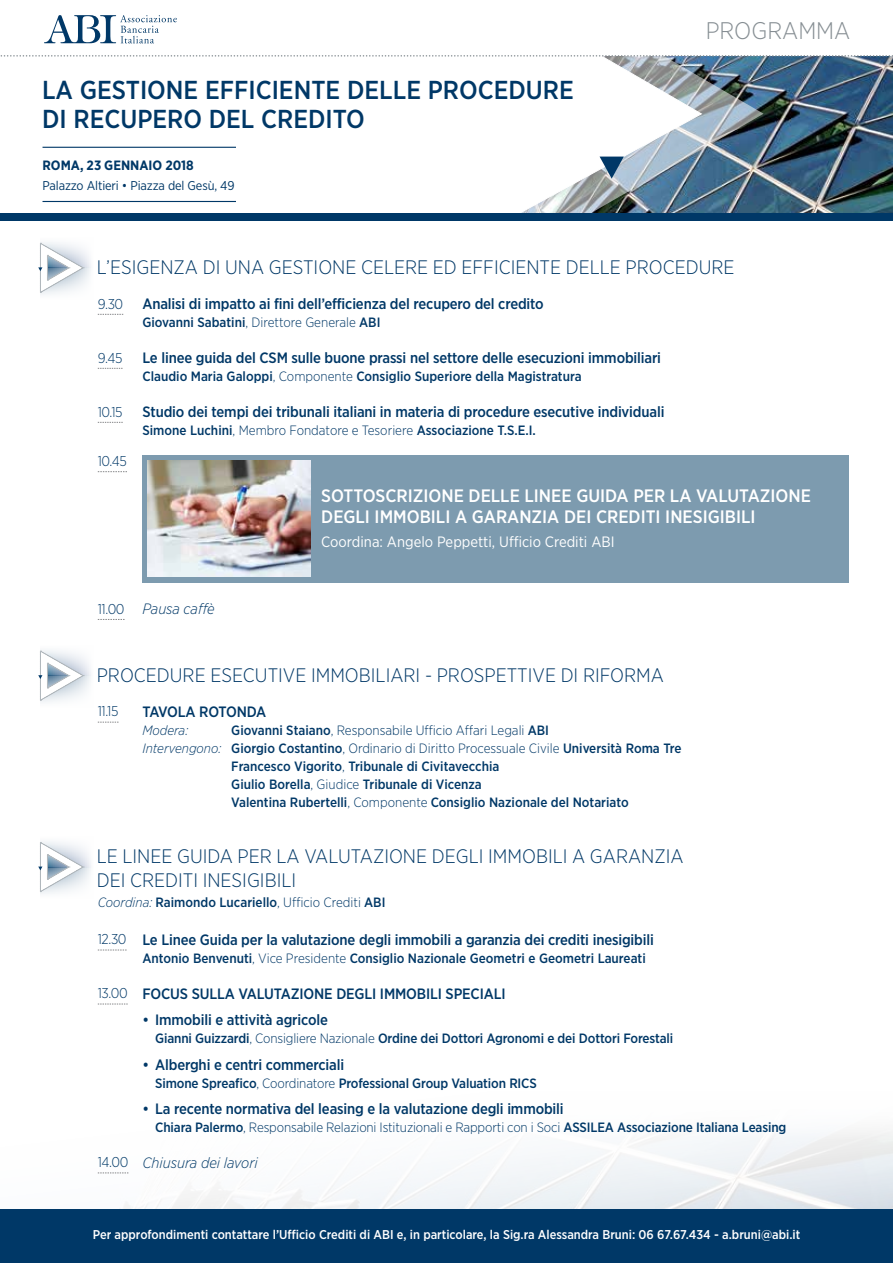
<style>
.page{position:relative;width:893px;height:1263px;background:#fff}
.page>*{position:absolute;margin:0;border:0;box-sizing:border-box;transform-origin:0 0}
.t1{font:500 25.95px/28.5px "Gotham Narrow";color:#003867}
.t2{font:300 24px "Gotham Narrow";color:#868e93}
.t3{font:300 19.5px/24px "Gotham Narrow";color:#003867}
.t4{font:500 18px/21px "Gotham Narrow";color:#fff}
.t5{font:500 15px "Gotham Narrow";letter-spacing:-.01em;color:#003867}
.t6{font:15px "Gotham Narrow";color:#fff}
.t7{font:italic 300 15px "Gotham Narrow";color:#003867}
.t8{font:500 15px "Gotham Narrow";letter-spacing:-.04em;color:#003867}
.t9{font:300 14.25px "Gotham Narrow";letter-spacing:-.03em;color:#003867}
.t10{font:500 13.5px "Gotham Narrow";color:#003867}
.t11{font:300 13.5px "Gotham Narrow";letter-spacing:-.01em;color:#003867}
.t12{font:700 13.5px "Gotham Narrow";color:#003867}
.t13{font:italic 300 13.5px "Gotham Narrow";color:#003867}
.t14{font:500 12.75px "Gotham Narrow";color:#fff}
.t15{font:12.75px "Gotham Narrow";letter-spacing:-.01em;color:#003867}
.s1{font-weight:300}
.s2{font-style:normal;font-size:14.25px}
.s3{font-weight:500}
.s4{font-style:italic}
.s5{font-weight:300;font-style:italic}
.s6{font-weight:300;font-size:14.25px}
</style>
<div class="page">
<img style="left:0;top:1140px;width:893px;height:70px">
<img style="left:764px;top:57px;width:129px;height:156px">
<svg style="left:38px;top:243px;width:46px;height:50px"></svg>
<svg style="left:98px;top:314px;width:25px;height:1px"></svg>
<svg style="left:98px;top:368px;width:25px;height:1px"></svg>
<svg style="left:98px;top:422px;width:25px;height:1px"></svg>
<svg style="left:98px;top:619px;width:27px;height:1px"></svg>
<svg style="left:38px;top:651px;width:46px;height:50px"></svg>
<svg style="left:98px;top:722px;width:20px;height:1px"></svg>
<img style="left:521px;top:57px;width:243px;height:156px">
<svg style="left:600px;top:157px;width:24px;height:22px"></svg>
<div style="left:0;top:213px;width:893px;height:8px;background:#003867"></div>
<div style="left:0;top:1210px;width:893px;height:53px;background:#003867"></div>
<svg style="left:0;top:55px;width:893px;height:2px"></svg>
<svg style="left:44px;top:15px;width:133px;height:28px"></svg>
<hr style="left:43px;top:201px;width:193px;height:1px;background:#003867">
<hr style="left:43px;top:147px;width:193px;height:1px;background:#003867">
<svg style="left:98px;top:471px;width:29px;height:1px"></svg>
<div style="left:142px;top:455px;width:707px;height:128px;background:#7d9baf"></div>
<img style="left:148px;top:460px;width:162px;height:117px">
<svg style="left:98px;top:1173px;width:30px;height:1px"></svg>
<svg style="left:38px;top:842px;width:46px;height:50px"></svg>
<svg style="left:98px;top:950px;width:29px;height:1px"></svg>
<svg style="left:98px;top:1004px;width:30px;height:1px"></svg>
<h1 class="t1" style="left:42px;top:76px;width:533px">LA GESTIONE EFFICIENTE DELLE PROCEDURE<br>DI RECUPERO DEL CREDITO</h1>
<p class="t12" style="left:43px;top:156px;width:153px">ROMA, 23 GENNAIO 2018</p>
<p class="t15" style="left:43px;top:177px;width:193px">Palazzo Altieri • Piazza del Gesù, 49</p>
<h2 class="t2" style="left:706px;top:16px;width:146px">PROGRAMMA</h2>
<h3 class="t3" style="left:97px;top:255px;width:639px">L’ESIGENZA DI UNA GESTIONE CELERE ED EFFICIENTE DELLE PROCEDURE</h3>
<p class="t9" style="left:98px;top:295px;width:27px">9.30</p>
<p class="t5" style="left:142px;top:294px;width:403px">Analisi di impatto ai fini dell’efficienza del recupero del credito</p>
<p class="t10" style="left:142px;top:314px;width:239px">Giovanni Sabatini<span class="s1">, Direttore Generale</span> ABI</p>
<p class="t9" style="left:98px;top:349px;width:26px">9.45</p>
<p class="t5" style="left:142px;top:348px;width:520px">Le linee guida del CSM sulle buone prassi nel settore delle esecuzioni immobiliari</p>
<p class="t10" style="left:142px;top:368px;width:441px">Claudio Maria Galoppi<span class="s1">, Componente</span> Consiglio Superiore della Magistratura</p>
<p class="t9" style="left:98px;top:403px;width:26px">10.15</p>
<p class="t5" style="left:142px;top:402px;width:523px">Studio dei tempi dei tribunali italiani in materia di procedure esecutive individuali</p>
<p class="t10" style="left:142px;top:422px;width:395px">Simone Luchini<span class="s1">, Membro Fondatore e Tesoriere</span> Associazione T.S.E.I.</p>
<p class="t9" style="left:98px;top:452px;width:31px">10.45</p>
<p class="t7" style="left:98px;top:600px;width:119px"><span class="s2">11.00</span> Pausa caffè</p>
<h3 class="t4" style="left:321px;top:485px;width:491px">SOTTOSCRIZIONE DELLE LINEE GUIDA PER LA VALUTAZIONE<br>DEGLI IMMOBILI A GARANZIA DEI CREDITI INESIGIBILI</h3>
<p class="t6" style="left:321px;top:533px;width:295px">Coordina: Angelo Peppetti, Ufficio Crediti ABI</p>
<h3 class="t3" style="left:97px;top:663px;width:569px">PROCEDURE ESECUTIVE IMMOBILIARI - PROSPETTIVE DI RIFORMA</h3>
<p class="t9" style="left:98px;top:703px;width:22px">11.15</p>
<p class="t8" style="left:142px;top:702px;width:125px">TAVOLA ROTONDA</p>
<p class="t13" style="left:142px;top:722px;width:47px">Modera:</p>
<p class="t11" style="left:231px;top:722px;width:319px"><span class="s3">Giovanni Staiano</span>, Responsabile Ufficio Affari Legali <span class="s3">ABI</span></p>
<p class="t11" style="left:142px;top:740px;width:541px"><span class="s4">Intervengono:</span> <span class="s3">Giorgio Costantino</span>, Ordinario di Diritto Processuale Civile <span class="s3">Università Roma Tre</span></p>
<p class="t10" style="left:231px;top:758px;width:270px">Francesco Vigorito<span class="s1">,</span> Tribunale di Civitavecchia</p>
<p class="t10" style="left:231px;top:776px;width:252px">Giulio Borella<span class="s1">, Giudice</span> Tribunale di Vicenza</p>
<p class="t10" style="left:231px;top:794px;width:399px">Valentina Rubertelli<span class="s1">, Componente</span> Consiglio Nazionale del Notariato</p>
<h3 class="t3" style="left:97px;top:844px;width:588px">LE LINEE GUIDA PER LA VALUTAZIONE DEGLI IMMOBILI A GARANZIA<br>DEI CREDITI INESIGIBILI</h3>
<p class="t10" style="left:98px;top:894px;width:289px"><span class="s5">Coordina:</span> Raimondo Lucariello<span class="s1">, Ufficio Crediti</span> ABI</p>
<p class="t5" style="left:98px;top:930px;width:558px"><span class="s6">12.30</span> Le Linee Guida per la valutazione degli immobili a garanzia dei crediti inesigibili</p>
<p class="t10" style="left:142px;top:949px;width:505px">Antonio Benvenuti<span class="s1">, Vice Presidente</span> Consiglio Nazionale Geometri e Geometri Laureati</p>
<p class="t5" style="left:98px;top:984px;width:409px"><span class="s6">13.00</span> FOCUS SULLA VALUTAZIONE DEGLI IMMOBILI SPECIALI</p>
<p class="t5" style="left:142px;top:1010px;width:187px">• Immobili e attività agricole</p>
<p class="t10" style="left:155px;top:1030px;width:520px">Gianni Guizzardi<span class="s1">, Consigliere Nazionale</span> Ordine dei Dottori Agronomi e dei Dottori Forestali</p>
<p class="t5" style="left:142px;top:1055px;width:203px">• Alberghi e centri commerciali</p>
<p class="t10" style="left:155px;top:1074px;width:383px">Simone Spreafico<span class="s1">, Coordinatore</span> Professional Group Valuation RICS</p>
<p class="t5" style="left:142px;top:1099px;width:423px">• La recente normativa del leasing e la valutazione degli immobili</p>
<p class="t11" style="left:155px;top:1119px;width:633px"><span class="s3">Chiara Palermo</span>, Responsabile Relazioni Istituzionali e Rapporti con i Soci <span class="s3">ASSILEA Associazione Italiana Leasing</span></p>
<p class="t7" style="left:98px;top:1153px;width:161px"><span class="s2">14.00</span> Chiusura dei lavori</p>
<p class="t14" style="left:93px;top:1226px;width:709px">Per approfondimenti contattare l’Ufficio Crediti di ABI e, in particolare, la Sig.ra Alessandra Bruni: 06 67.67.434 - a.bruni@abi.it</p>
</div>
